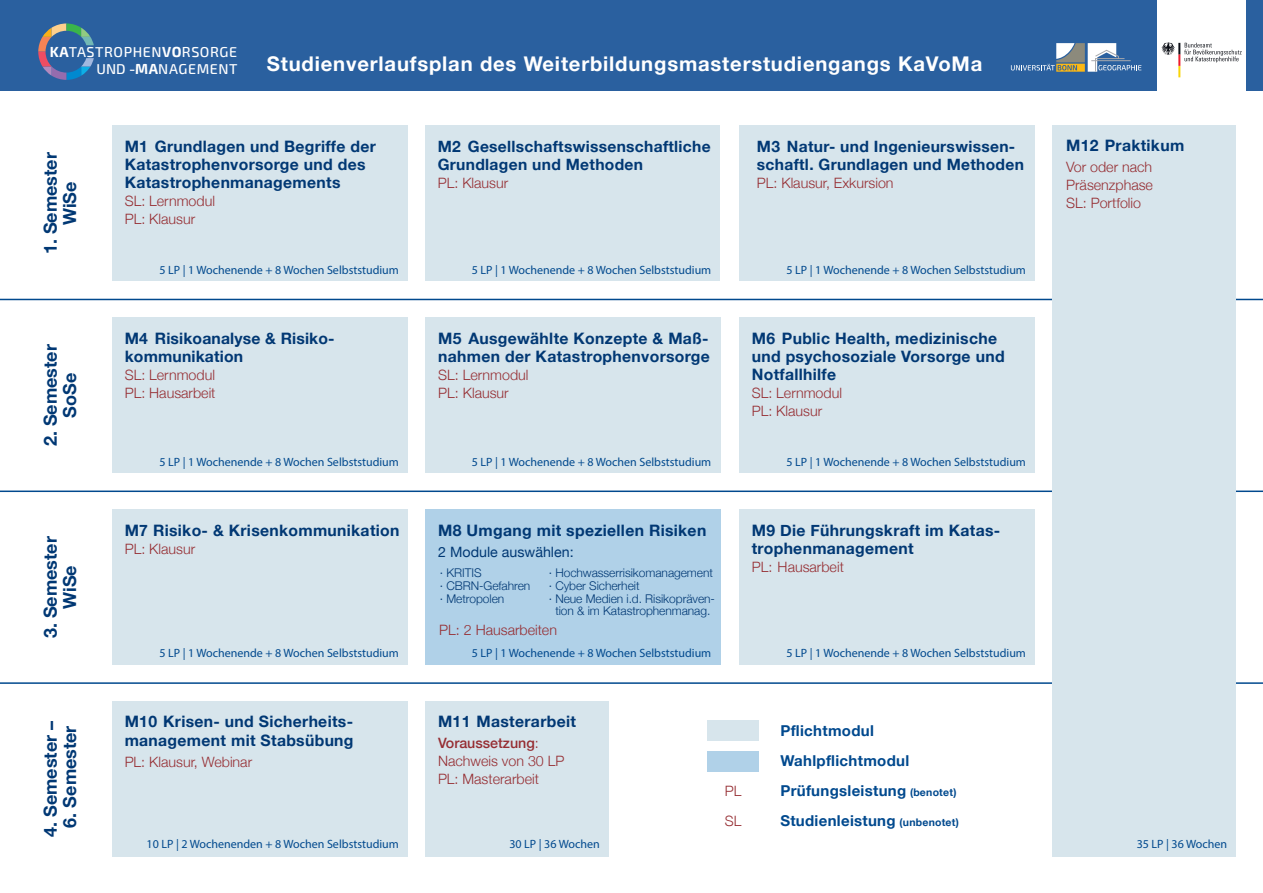
<style>
.page{position:relative;width:1263px;height:893px;background:#fff}
.page>*{position:absolute;margin:0;border:0;box-sizing:border-box;transform-origin:0 0}
.t1{font:700 20.25px "Helvetica Neue";letter-spacing:.04em;color:#fff}
.t2{font:700 18px/19.5px "Helvetica Neue";color:#013874;text-align:center}
.t3{font:700 15.75px/18px "Helvetica Neue";letter-spacing:.02em;color:#013874}
.t4{font:700 15.6px/18px "Helvetica Neue";letter-spacing:.02em;color:#013874}
.t5{font:700 15px/30px "Helvetica Neue";letter-spacing:.02em;color:#01498e}
.t6{font:300 14.25px/18px "Helvetica Neue";color:#962e33}
.t7{font:500 14.25px/17.1px "Exo 2";letter-spacing:.04em;color:#fff;text-align:right}
.t8{font:14.25px "Helvetica Neue";color:#013874}
.t9{font:12px "Myriad Pro";color:#01498e}
.t10{font:300 12px/12.8px "Helvetica Neue";letter-spacing:-.005em;color:#013874}
.s1{font-weight:700}
.s2{font-weight:500}
.s3{font-size:10.5px}
</style>
<div class="page">
<hr style="left:0;top:299px;width:1263px;height:1px;background:#01498e">
<hr style="left:0;top:491px;width:1263px;height:1px;background:#01498e">
<hr style="left:0;top:682px;width:1263px;height:2px;background:#01498e">
<div style="left:112px;top:126px;width:295px;height:155px;background:#d7e5ec"></div>
<div style="left:112px;top:701px;width:295px;height:156px;background:#d7e5ec"></div>
<div style="left:707px;top:721px;width:52px;height:20px;background:#d7e5ec"></div>
<div style="left:707px;top:751px;width:52px;height:20px;background:#b0d1e8"></div>
<div style="left:425px;top:701px;width:184px;height:156px;background:#d7e5ec"></div>
<div style="left:1053px;top:126px;width:183px;height:731px;background:#d7e5ec"></div>
<div style="left:112px;top:318px;width:295px;height:155px;background:#d7e5ec"></div>
<div style="left:112px;top:509px;width:295px;height:156px;background:#d7e5ec"></div>
<div style="left:739px;top:509px;width:295px;height:156px;background:#d7e5ec"></div>
<div style="left:425px;top:509px;width:296px;height:156px;background:#b0d1e8"></div>
<div style="left:425px;top:318px;width:296px;height:155px;background:#d7e5ec"></div>
<div style="left:739px;top:318px;width:295px;height:155px;background:#d7e5ec"></div>
<div style="left:425px;top:126px;width:295px;height:155px;background:#d7e5ec"></div>
<div style="left:739px;top:126px;width:295px;height:155px;background:#d7e5ec"></div>
<div style="left:0;top:0;width:1263px;height:90px;background:#2a609f"></div>
<svg style="left:1011px;top:43px;width:130px;height:29px"></svg>
<div style="left:1157px;top:0;width:88px;height:97px;background:#fff"></div>
<svg style="left:1161px;top:42px;width:80px;height:35px"></svg>
<svg style="left:38px;top:23px;width:56px;height:57px"></svg>
<p class="t7" style="left:50px;top:43px;width:189px"><span class="s1">KA</span>TASTROPHEN<span class="s1">VO</span>RSORGE<br>UND -<span class="s1">MA</span>NAGEMENT</p>
<p class="t1" style="left:267px;top:48px;width:717px">Studienverlaufsplan des Weiterbildungsmasterstudiengangs KaVoMa</p>
<p class="t2" style="left:41px;top:254px;width:104px;rotate:-90deg">1. Semester<br>WiSe</p>
<p class="t2" style="left:41px;top:446px;width:104px;rotate:-90deg">2. Semester<br>SoSe</p>
<p class="t2" style="left:41px;top:638px;width:104px;rotate:-90deg">3. Semester<br>WiSe</p>
<p class="t3" style="left:125px;top:138px;width:253px">M1 Grundlagen und Begriffe der<br>Katastrophenvorsorge und des<br>Katastrophenmanagements</p>
<p class="t6" style="left:125px;top:191px;width:92px">SL: Lernmodul<br>PL: Klausur</p>
<p class="t4" style="left:438px;top:138px;width:274px">M2 Gesellschaftswissenschaftliche<br>Grundlagen und Methoden</p>
<p class="t6" style="left:438px;top:173px;width:72px">PL: Klausur</p>
<p class="t4" style="left:757px;top:138px;width:269px">M3 Natur- und Ingenieurswissen&shy;schaftl. Grundlagen und Methoden</p>
<p class="t6" style="left:757px;top:173px;width:138px">PL: Klausur, Exkursion</p>
<p class="t9" style="left:159px;top:262px;width:241px">5 LP | 1 Wochenende + 8 Wochen Selbststudium</p>
<p class="t9" style="left:472px;top:262px;width:241px">5 LP | 1 Wochenende + 8 Wochen Selbststudium</p>
<p class="t9" style="left:786px;top:262px;width:241px">5 LP | 1 Wochenende + 8 Wochen Selbststudium</p>
<p class="t3" style="left:125px;top:330px;width:211px">M4 Risikoanalyse &amp; Risiko&shy;kommunikation</p>
<p class="t6" style="left:125px;top:365px;width:92px">SL: Lernmodul<br>PL: Hausarbeit</p>
<p class="t3" style="left:438px;top:330px;width:273px">M5 Ausgewählte Konzepte &amp; Maß&shy;nahmen der Katastrophenvorsorge</p>
<p class="t6" style="left:438px;top:365px;width:92px">SL: Lernmodul<br>PL: Klausur</p>
<p class="t3" style="left:752px;top:330px;width:254px">M6 Public Health, medizinische und psychosoziale Vorsorge und<br>Notfallhilfe</p>
<p class="t6" style="left:752px;top:383px;width:92px">SL: Lernmodul<br>PL: Klausur</p>
<p class="t9" style="left:159px;top:454px;width:241px">5 LP | 1 Wochenende + 8 Wochen Selbststudium</p>
<p class="t9" style="left:472px;top:454px;width:241px">5 LP | 1 Wochenende + 8 Wochen Selbststudium</p>
<p class="t9" style="left:786px;top:454px;width:241px">5 LP | 1 Wochenende + 8 Wochen Selbststudium</p>
<p class="t3" style="left:125px;top:521px;width:276px">M7 Risiko- &amp; Krisenkommunikation</p>
<p class="t6" style="left:125px;top:539px;width:72px">PL: Klausur</p>
<p class="t3" style="left:438px;top:521px;width:270px">M8 Umgang mit speziellen Risiken</p>
<p class="t8" style="left:438px;top:541px;width:137px">2 Module auswählen:</p>
<p class="t10" style="left:440px;top:566px;width:92px">· KRITIS<br>· CBRN-Gefahren · Metropolen</p>
<p class="t10" style="left:549px;top:566px;width:166px">· Hochwasserrisikomanagement</p>
<p class="t10" style="left:549px;top:578px;width:92px">· Cyber Sicherheit</p>
<p class="t10" style="left:549px;top:591px;width:168px">· Neue Medien i.d. Risikopräven-</p>
<p class="t10" style="left:555px;top:604px;width:157px">tion &amp; im Katastrophenmanag.</p>
<p class="t3" style="left:752px;top:521px;width:250px">M9 Die Führungskraft im Katas&shy;trophenmanagement</p>
<p class="t6" style="left:752px;top:557px;width:94px">PL: Hausarbeit</p>
<p class="t6" style="left:439px;top:620px;width:119px">PL: 2 Hausarbeiten</p>
<p class="t9" style="left:159px;top:646px;width:241px">5 LP | 1 Wochenende + 8 Wochen Selbststudium</p>
<p class="t9" style="left:472px;top:646px;width:241px">5 LP | 1 Wochenende + 8 Wochen Selbststudium</p>
<p class="t9" style="left:786px;top:646px;width:241px">5 LP | 1 Wochenende + 8 Wochen Selbststudium</p>
<p class="t3" style="left:125px;top:712px;width:230px;line-height:19.5px">M10 Krisen- und Sicherheits&shy;management mit Stabsübung</p>
<p class="t6" style="left:125px;top:752px;width:129px">PL: Klausur, Webinar</p>
<p class="t3" style="left:438px;top:712px;width:139px">M11 Masterarbeit</p>
<p class="t6" style="left:438px;top:732px;width:128px"><span class="s2">Voraussetzung</span>:<br>Nachweis von 30 LP<br>PL: Masterarbeit</p>
<p class="t2" style="left:41px;top:837px;width:118px;rotate:-90deg">4. Semester –</p>
<p class="t2" style="left:61px;top:827px;width:104px;rotate:-90deg">6. Semester</p>
<p class="t5" style="left:780px;top:716px;width:180px">Pflichtmodul<br>Wahlpflichtmodul<br>Prüfungsleistung <span class="s3">(benotet)<br></span>Studienleistung <span class="s3">(unbenotet)</span></p>
<p class="t6" style="left:725px;top:775px;width:18px;line-height:30px">PL<br>SL</p>
<p class="t9" style="left:147px;top:836px;width:254px">10 LP | 2 Wochenenden + 8 Wochen Selbststudium</p>
<p class="t9" style="left:509px;top:836px;width:92px">30 LP | 36 Wochen</p>
<p class="t3" style="left:1066px;top:137px;width:120px">M12 Praktikum</p>
<p class="t6" style="left:1066px;top:157px;width:88px;text-align:justify">Vor oder nach Präsenzphase SL: Portfolio</p>
<p class="t9" style="left:1137px;top:836px;width:92px">35 LP | 36 Wochen</p>
</div>
